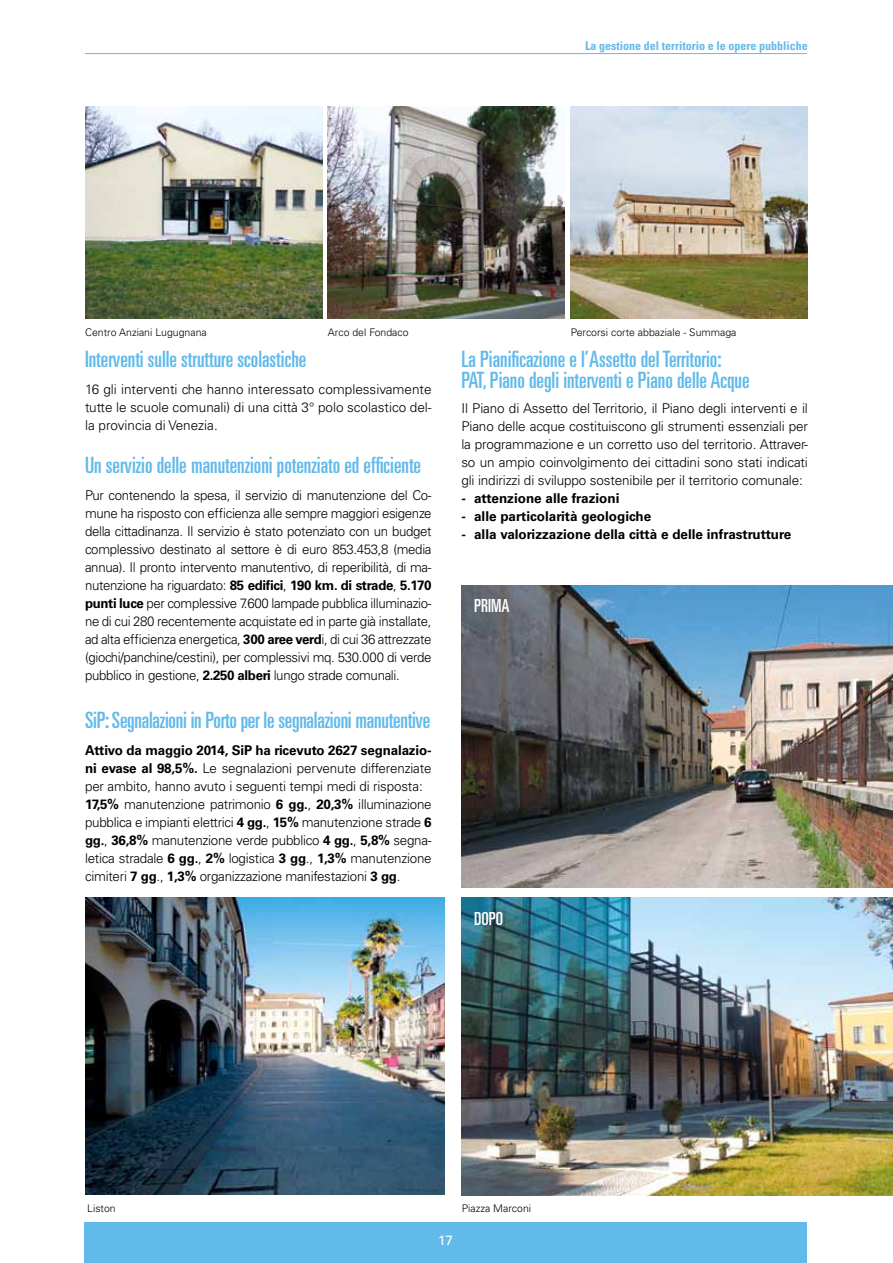
<style>
.page{position:relative;width:893px;height:1263px;background:#fff}
.page>*{position:absolute;margin:0;border:0;box-sizing:border-box;transform-origin:0 0}
.t1{font:ultra-condensed 22.5px/21px "Univers";color:#62baea}
.t2{font:ultra-condensed 18px "Univers";color:#fff}
.t3{font:300 13.5px/18px "Univers";letter-spacing:-.02em;color:#000;text-align:justify}
.t4{font:700 13.5px "Univers";color:#000}
.t5{font:13.5px "Univers";color:#fff}
.t6{font:700 condensed 12px "Univers";color:#62baea}
.t7{font:300 10.5px "Univers";color:#000}
.s1{font-weight:700}
</style>
<div class="page">
<hr style="left:85px;top:53px;width:722px;height:1px;background:#62baea">
<img style="left:461px;top:898px;width:432px;height:298px">
<img style="left:461px;top:585px;width:432px;height:302px">
<div style="left:84px;top:1222px;width:723px;height:41px;background:#62baea"></div>
<img style="left:328px;top:106px;width:236px;height:213px">
<img style="left:571px;top:106px;width:237px;height:213px">
<img style="left:85px;top:106px;width:237px;height:213px">
<img style="left:85px;top:897px;width:359px;height:298px">
<p class="t6" style="left:585px;top:38px;width:224px">La gestione del territorio e le opere pubbliche</p>
<p class="t7" style="left:85px;top:326px;width:123px">Centro Anziani Lugugnana</p>
<p class="t7" style="left:328px;top:326px;width:82px">Arco del Fondaco</p>
<p class="t7" style="left:571px;top:326px;width:167px">Percorsi corte abbaziale - Summaga</p>
<h1 class="t1" style="left:85px;top:348px;width:223px">Interventi sulle strutture scolastiche</h1>
<p class="t3" style="left:85px;top:380px;width:348px">16 gli interventi che hanno interessato complessivamente tutte le scuole comunali) di una città 3° polo scolastico del&shy;la provincia di Venezia.</p>
<h1 class="t1" style="left:85px;top:454px;width:338px">Un servizio delle manutenzioni potenziato ed efficiente</h1>
<p class="t3" style="left:85px;top:486px;width:348px">Pur contenendo la spesa, il servizio di manutenzione del Co&shy;mune ha risposto con efficienza alle sempre maggiori esigenze della cittadinanza. Il servizio è stato potenziato con un budget complessivo destinato al settore è di euro 853.453,8 (media annua). Il pronto intervento manutentivo, di reperibilità, di ma&shy;nutenzione ha riguardato: <span class="s1">85 edifici</span>, <span class="s1">190 km. di strade</span>, <span class="s1">5.170 punti luce</span> per complessive 7.600 lampade pubblica illuminazio&shy;ne di cui 280 recentemente acquistate ed in parte già installate, ad alta efficienza energetica, <span class="s1">300 aree verd</span>i, di cui 36 attrezzate (giochi/panchine/cestini), per complessivi mq. 530.000 di verde pubblico in gestione, <span class="s1">2.250 alberi</span> lungo strade comunali.</p>
<h1 class="t1" style="left:85px;top:709px;width:347px">SiP: Segnalazioni in Porto per le segnalazioni manutentive</h1>
<p class="t3" style="left:85px;top:741px;width:348px;text-align:left"><span class="s1">Attivo da maggio 2014, SiP ha ricevuto 2627 segnalazio&shy;ni evase al 98,5%.</span> Le segnalazioni pervenute differenziate per ambito, hanno avuto i seguenti tempi medi di risposta:<br><span class="s1">17,5%</span> manutenzione patrimonio <span class="s1">6 gg.</span>, <span class="s1">20,3%</span> illuminazione pubblica e impianti elettrici <span class="s1">4 gg.</span>, <span class="s1">15%</span> manutenzione strade <span class="s1">6 gg.</span>, <span class="s1">36,8%</span> manutenzione verde pubblico <span class="s1">4 gg.</span>, <span class="s1">5,8%</span> segna&shy;letica stradale <span class="s1">6 gg.</span>, <span class="s1">2%</span> logistica <span class="s1">3 gg</span>., <span class="s1">1,3%</span> manutenzione cimiteri <span class="s1">7 gg</span>., <span class="s1">1,3%</span> organizzazione manifestazioni <span class="s1">3 gg</span>.</p>
<h1 class="t1" style="left:461px;top:348px;width:290px">La Pianificazione e l’Assetto del Territorio:<br>PAT , Piano degli interventi e Piano delle Acque</h1>
<p class="t3" style="left:461px;top:399px;width:348px">Il Piano di Assetto del Territorio, il Piano degli interventi e il Piano delle acque costituiscono gli strumenti essenziali per la programmazione e un corretto uso del territorio. Attraver&shy;so un ampio coinvolgimento dei cittadini sono stati indicati gli indirizzi di sviluppo sostenibile per il territorio comunale:</p>
<p class="t4" style="left:461px;top:490px;width:160px">- attenzione alle frazioni</p>
<p class="t4" style="left:461px;top:508px;width:191px">- alle particolarità geologiche</p>
<p class="t4" style="left:461px;top:526px;width:331px">- alla valorizzazione della città e delle infrastrutture</p>
<h2 class="t2" style="left:474px;top:596px;width:37px">Prima</h2>
<h2 class="t2" style="left:474px;top:908px;width:30px">DOPO</h2>
<p class="t7" style="left:87px;top:1202px;width:30px">Liston</p>
<p class="t7" style="left:462px;top:1202px;width:71px">Piazza Marconi</p>
<p class="t5" style="left:438px;top:1232px;width:16px">17</p>
</div>
